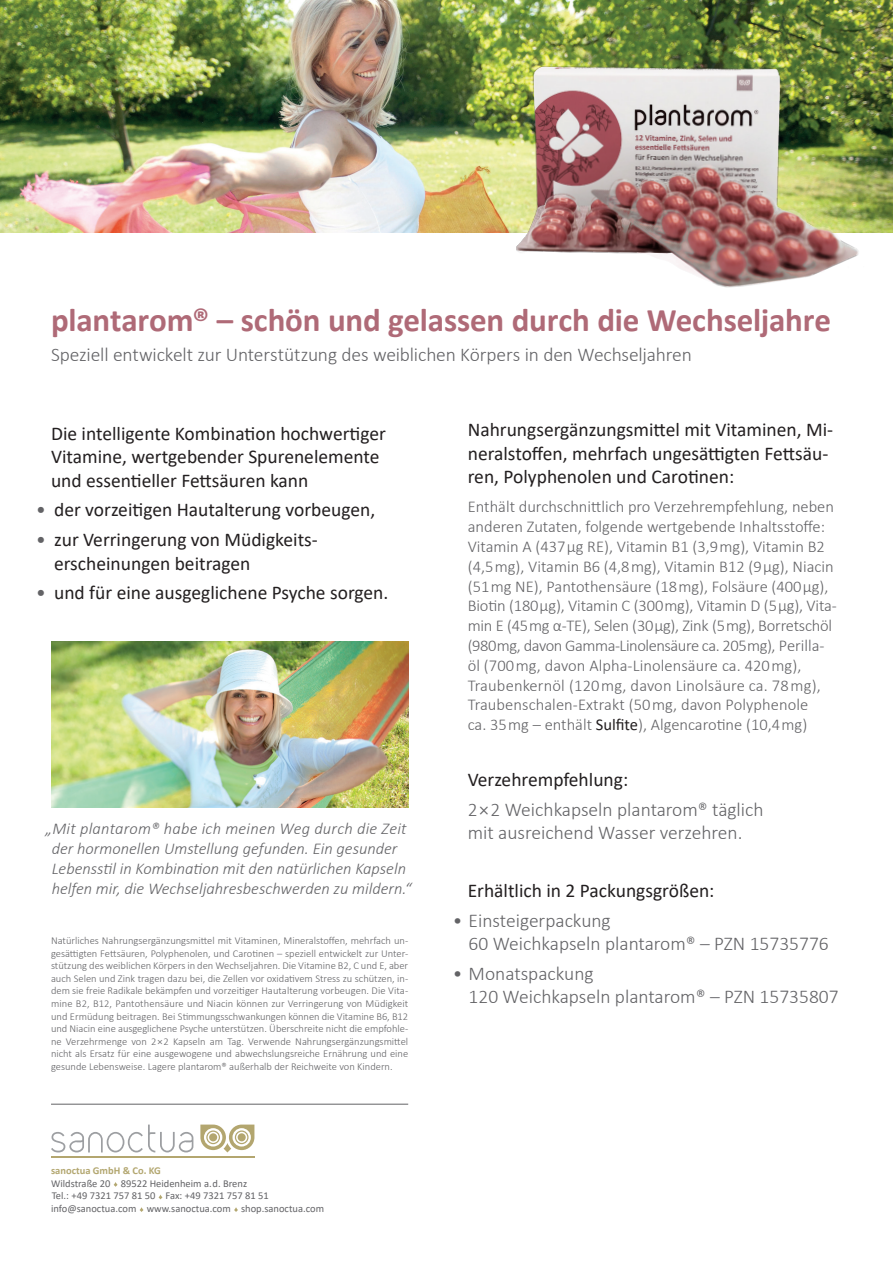
<style>
.page{position:relative;width:893px;height:1263px;background:#fff}
.page>*{position:absolute;margin:0;border:0;box-sizing:border-box;transform-origin:0 0}
.t1{font:700 33px "Calibri";letter-spacing:-.005em;color:#af6a77}
.t2{font:19.5px/23.4px "Calibri";color:#231f20}
.t3{font:300 19.5px/23.4px "Calibri";color:#636366}
.t4{font:300 16.5px/19.8px "Calibri";color:#636366}
.t5{font:italic 300 16.5px/19.8px "Calibri";color:#636366}
.t6{font:300 10.5px/12.6px "Calibri";color:#636366;text-align:justify}
.t7{font:10.5px/12.6px "Calibri";color:#636366}
.t8{font:700 10.5px "Calibri";color:#b3a770}
.s1{color:#636366}
.s2{font-weight:400;color:#231f20}
</style>
<div class="page">
<img style="left:0;top:0;width:893px;height:233px">
<img style="left:51px;top:642px;width:357px;height:165px">
<hr style="left:51px;top:1104px;width:357px;height:1px;background:#636366">
<svg style="left:51px;top:1124px;width:142px;height:28px"></svg>
<svg style="left:200px;top:1124px;width:54px;height:28px"></svg>
<hr style="left:51px;top:1156px;width:203px;height:2px;background:#b3a66f">
<svg style="left:114px;top:1182px;width:4px;height:5px"></svg>
<svg style="left:159px;top:1194px;width:3px;height:5px"></svg>
<svg style="left:140px;top:1207px;width:4px;height:5px"></svg>
<svg style="left:234px;top:1207px;width:4px;height:5px"></svg>
<img style="left:446px;top:2px;width:447px;height:286px">
<p class="t1" style="left:51px;top:297px;width:781px">plantarom® – schön und gelassen durch die Wechseljahre</p>
<p class="t3" style="left:51px;top:343px;width:642px">Speziell entwickelt zur Unterstützung des weiblichen Körpers in den Wechseljahren</p>
<p class="t2" style="left:51px;top:421px;width:336px">Die intelligente Kombination hochwertiger<br>Vitamine, wertgebender Spurenelemente und essentieller Fettsäuren kann</p>
<p class="t2" style="left:36px;top:498px;width:341px"><span class="s1">•</span> der vorzeitigen Hautalterung vorbeugen,</p>
<p class="t2" style="left:54px;top:528px;width:265px;text-indent:-18px"><span class="s1">•</span> zur Verringerung von Müdigkeits&shy;erscheinungen beitragen</p>
<p class="t2" style="left:36px;top:581px;width:354px"><span class="s1">•</span> und für eine ausgeglichene Psyche sorgen.</p>
<p class="t5" style="left:45px;top:819px;width:363px">„Mit plantarom® habe ich meinen Weg durch die Zeit</p>
<p class="t5" style="left:52px;top:838px;width:361px">der hormonellen Umstellung gefunden. Ein gesunder<br>Lebensstil in Kombination mit den natürlichen Kapseln helfen mir, die Wechseljahresbeschwerden zu mildern.“</p>
<p class="t6" style="left:51px;top:934px;width:359px">Natürliches Nahrungsergänzungsmittel mit Vitaminen, Mineralstoffen, mehrfach un&shy;gesättigten Fettsäuren, Polyphenolen, und Carotinen – speziell entwickelt zur Unter&shy;stützung des weiblichen Körpers in den Wechseljahren. Die Vitamine B2, C und E, aber auch Selen und Zink tragen dazu bei, die Zellen vor oxidativem Stress zu schützen, in&shy;dem sie freie Radikale bekämpfen und vorzeitiger Hautalterung vorbeugen. Die Vita&shy;mine B2, B12, Pantothensäure und Niacin können zur Verringerung von Müdigkeit und Ermüdung beitragen. Bei Stimmungsschwankungen können die Vitamine B6, B12 und Niacin eine ausgeglichene Psyche unterstützen. Überschreite nicht die empfohle&shy;ne Verzehrmenge von 2 × 2 Kapseln am Tag. Verwende Nahrungsergänzungsmittel nicht als Ersatz für eine ausgewogene und abwechslungsreiche Ernährung und eine gesunde Lebensweise. Lagere plantarom® außerhalb der Reichweite von Kindern.</p>
<p class="t8" style="left:51px;top:1163px;width:111px">sanoctua GmbH &amp; Co. KG</p>
<p class="t7" style="left:51px;top:1177px;width:219px">Wildstraße 20 89522 Heidenheim a. d. Brenz<br>Tel.: +49 7321 757 81 50 Fax: +49 7321 757 81 51</p>
<p class="t7" style="left:51px;top:1202px;width:275px">info@sanoctua.com www.sanoctua.com shop.sanoctua.com</p>
<p class="t2" style="left:468px;top:417px;width:367px">Nahrungsergänzungsmittel mit Vitaminen, Mi&shy;neralstoffen, mehrfach ungesättigten Fettsäu&shy;ren, Polyphenolen und Carotinen:</p>
<p class="t4" style="left:468px;top:497px;width:368px">Enthält durchschnittlich pro Verzehrempfehlung, neben anderen Zutaten, folgende wertgebende Inhaltsstoffe:</p>
<p class="t4" style="left:468px;top:536px;width:370px">Vitamin A (437 µg RE), Vitamin B1 (3,9 mg), Vitamin B2 (4,5 mg), Vitamin B6 (4,8 mg), Vitamin B12 (9 µg), Niacin (51 mg NE), Pantothensäure (18 mg), Folsäure (400 µg), Biotin (180 µg), Vitamin C (300 mg), Vitamin D (5 µg), Vita&shy;min E (45 mg α-TE), Selen (30 µg), Zink (5 mg), Borretschöl (980 mg, davon Gamma-Linolensäure ca. 205 mg), Perilla&shy;öl (700 mg, davon Alpha-Linolensäure ca. 420 mg), Traubenkernöl (120 mg, davon Linolsäure ca. 78 mg), Traubenschalen-Extrakt (50 mg, davon Polyphenole<br>ca. 35 mg – enthält <span class="s2">Sulfite</span>), Algencarotine (10,4 mg)</p>
<p class="t2" style="left:468px;top:767px;width:162px">Verzehrempfehlung:</p>
<p class="t3" style="left:468px;top:798px;width:297px">2 × 2 Weichkapseln plantarom® täglich mit ausreichend Wasser verzehren.</p>
<p class="t2" style="left:468px;top:878px;width:248px">Erhältlich in 2 Packungsgrößen:</p>
<p class="t3" style="left:469px;top:908px;width:362px;text-indent:-16px">• Einsteigerpackung<br>60 Weichkapseln plantarom® – PZN 15735776</p>
<p class="t3" style="left:469px;top:961px;width:372px;text-indent:-16px">• Monatspackung<br>120 Weichkapseln plantarom® – PZN 15735807</p>
</div>
